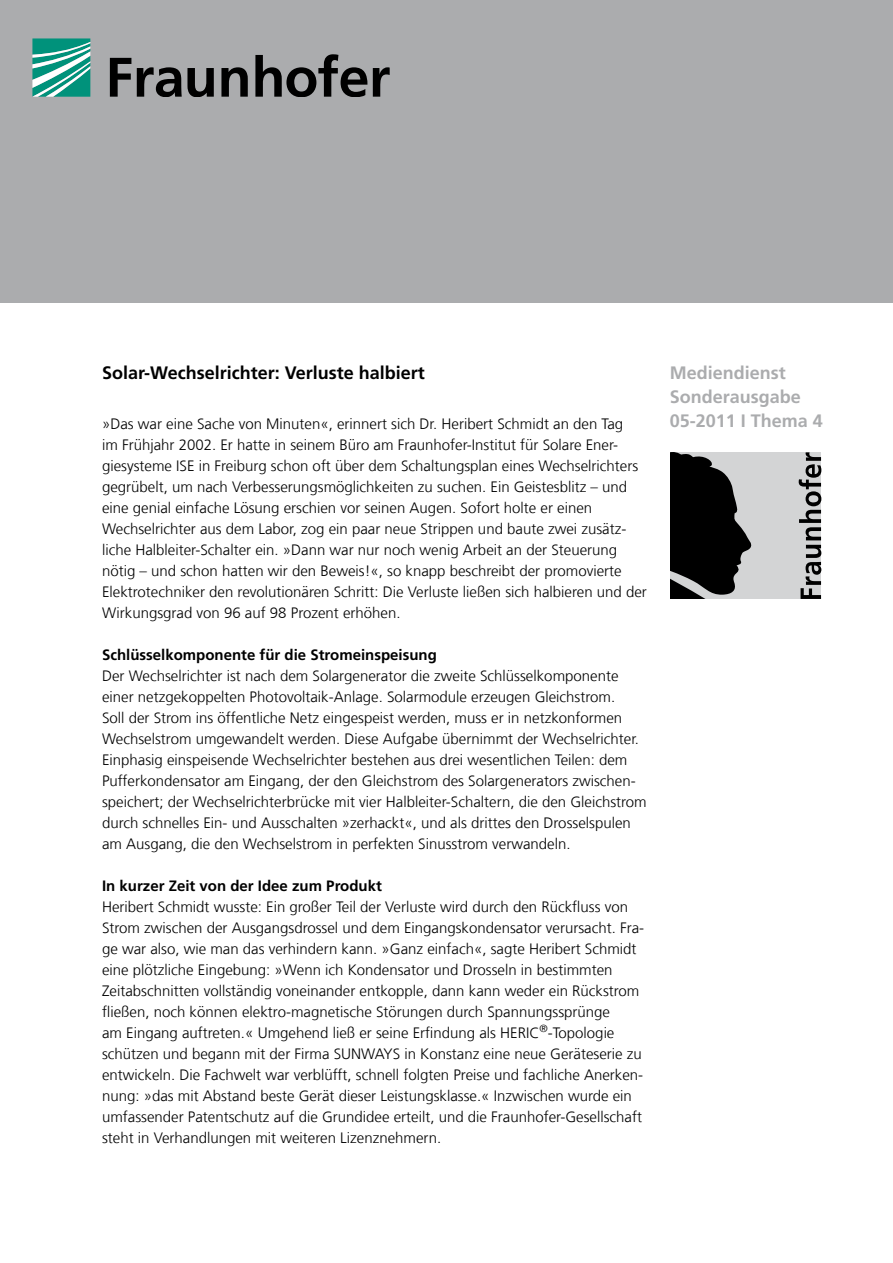
<style>
.page{position:relative;width:893px;height:1263px;background:#fff}
.page>*{position:absolute;margin:0;border:0;box-sizing:border-box;transform-origin:0 0}
.t1{font:700 18px/24px "Frutiger LT Com";color:#abacae}
.t2{font:700 18px "Frutiger LT Com";color:#000}
.t3{font:300 15px/21px "Frutiger LT Com";color:#000}
.t4{font:700 15px "Frutiger LT Com";color:#000}
</style>
<div class="page">
<div style="left:0;top:0;width:893px;height:302px;background:#abacae"></div>
<svg style="left:32px;top:38px;width:58px;height:58px;background:#4cb0a0"></svg>
<svg style="left:110px;top:54px;width:280px;height:42px"></svg>
<div style="left:670px;top:452px;width:127px;height:147px;background:#d3d4d5"></div>
<svg style="left:670px;top:452px;width:82px;height:147px"></svg>
<div style="left:793px;top:452px;width:28px;height:147px;background:#d3d4d5"></div>
<svg style="left:799px;top:452px;width:22px;height:147px"></svg>
<p class="t2" style="left:102px;top:362px;width:324px">Solar-Wechselrichter: Verluste halbiert</p>
<p class="t3" style="left:102px;top:413px;width:546px">»Das war eine Sache von Minuten«, erinnert sich Dr. Heribert Schmidt an den Tag<br>im Frühjahr 2002. Er hatte in seinem Büro am Fraunhofer-Institut für Solare Ener&shy;giesysteme ISE in Freiburg schon oft über dem Schaltungsplan eines Wechselrichters gegrübelt, um nach Verbesserungsmöglichkeiten zu suchen. Ein Geistesblitz – und eine genial einfache Lösung erschien vor seinen Augen. Sofort holte er einen Wechselrichter aus dem Labor, zog ein paar neue Strippen und baute zwei zusätz&shy;liche Halbleiter-Schalter ein. »Dann war nur noch wenig Arbeit an der Steuerung nötig – und schon hatten wir den Beweis!«, so knapp beschreibt der promovierte Elektrotechniker den revolutionären Schritt: Die Verluste ließen sich halbieren und der Wirkungsgrad von 96 auf 98 Prozent erhöhen.</p>
<p class="t4" style="left:102px;top:646px;width:336px">Schlüsselkomponente für die Stromeinspeisung</p>
<p class="t3" style="left:102px;top:665px;width:546px">Der Wechselrichter ist nach dem Solargenerator die zweite Schlüsselkomponente einer netzgekoppelten Photovoltaik-Anlage. Solarmodule erzeugen Gleichstrom.<br>Soll der Strom ins öffentliche Netz eingespeist werden, muss er in netzkonformen Wechselstrom umgewandelt werden. Diese Aufgabe übernimmt der Wechselrichter.<br>Einphasig einspeisende Wechselrichter bestehen aus drei wesentlichen Teilen: dem Pufferkondensator am Eingang, der den Gleichstrom des Solargenerators zwischen&shy;speichert; der Wechselrichterbrücke mit vier Halbleiter-Schaltern, die den Gleichstrom durch schnelles Ein- und Ausschalten »zerhackt«, und als drittes den Drosselspulen am Ausgang, die den Wechselstrom in perfekten Sinusstrom verwandeln.</p>
<p class="t4" style="left:102px;top:877px;width:281px">In kurzer Zeit von der Idee zum Produkt</p>
<p class="t3" style="left:102px;top:896px;width:544px">Heribert Schmidt wusste: Ein großer Teil der Verluste wird durch den Rückfluss von Strom zwischen der Ausgangsdrossel und dem Eingangskondensator verursacht. Fra&shy;ge war also, wie man das verhindern kann. »Ganz einfach«, sagte Heribert Schmidt eine plötzliche Eingebung: »Wenn ich Kondensator und Drosseln in bestimmten Zeitabschnitten vollständig voneinander entkopple, dann kann weder ein Rückstrom fließen, noch können elektro-magnetische Störungen durch Spannungssprünge<br>am Eingang auftreten.« Umgehend ließ er seine Erfindung als HERIC<sup>®</sup>-Topologie schützen und begann mit der Firma SUNWAYS in Konstanz eine neue Geräteserie zu entwickeln. Die Fachwelt war verblüfft, schnell folgten Preise und fachliche Anerken&shy;nung: »das mit Abstand beste Gerät dieser Leistungsklasse.« Inzwischen wurde ein umfassender Patentschutz auf die Grundidee erteilt, und die Fraunhofer-Gesellschaft steht in Verhandlungen mit weiteren Lizenznehmern.</p>
<p class="t1" style="left:670px;top:361px;width:155px">Mediendienst<br>Sonderausgabe<br>05-2011 I Thema 4</p>
</div>
